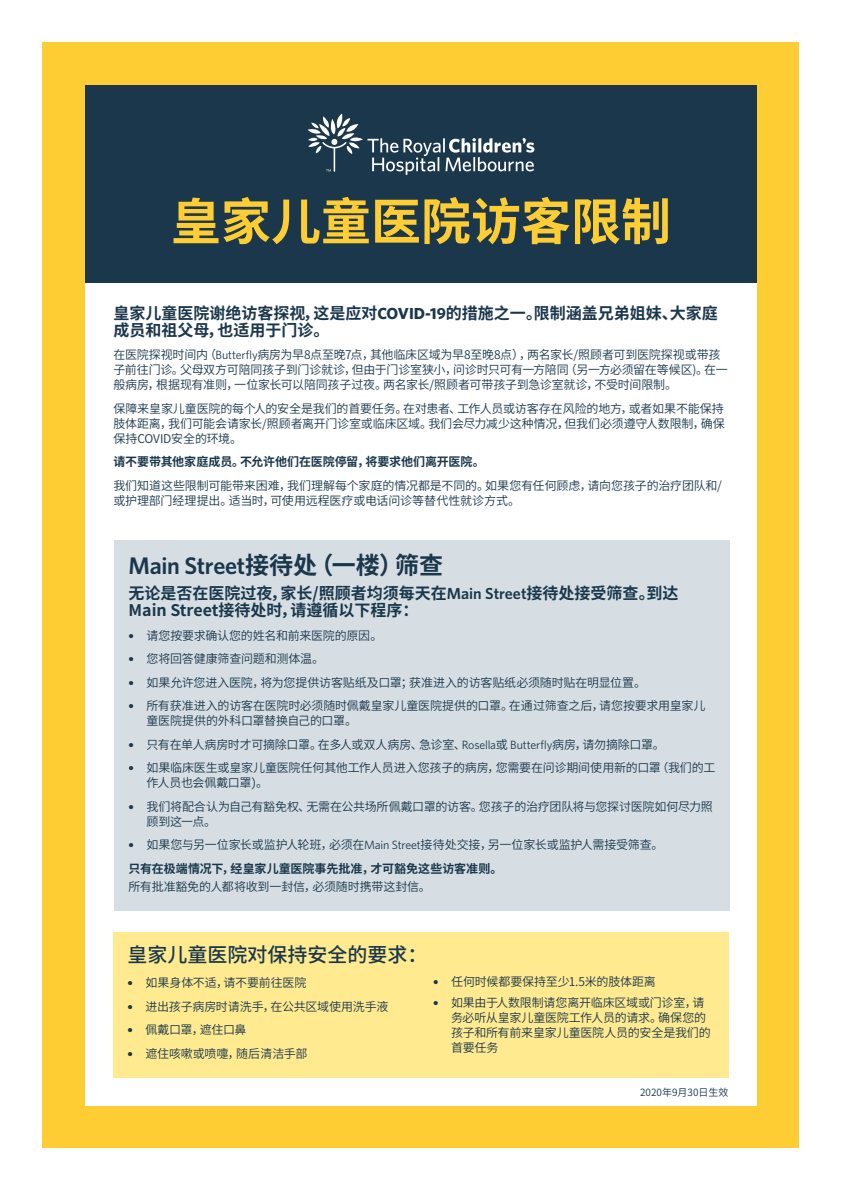
<style>
.page{position:relative;width:842px;height:1191px;background:#fff}
.page>*{position:absolute;margin:0;border:0;box-sizing:border-box;transform-origin:0 0}
.t1{font:700 50px "Source Han Sans SC";color:#fecd33}
.Subhead_1{font:600 24px "Whitney";letter-spacing:-.015em;color:#1a374b}
.Subhead_3{font:500 20px "Source Han Sans SC";color:#1a374b}
.Subhead_2{font:700 16px/17px "Source Han Sans SC";color:#1a374b}
.Body_2{font:12px/15px "Source Han Sans SC";letter-spacing:-.015em;color:#1a374b}
.Body_2-2{font:700 12px "Source Han Sans SC";letter-spacing:-.01em;color:#1a374b}
.Body_2-3{font:12px "Source Han Sans SC";letter-spacing:-.04em;color:#1a374b}
.t2{font:10px "Source Han Sans SC";color:#1a374b}
.s1{font-family:"Whitney"}
.s2{font-family:"Source Han Sans SC";font-weight:700}
.s3{font-family:"Whitney";font-weight:600}
.s4{font-family:"Tahoma"}
</style>
<div class="page">
<div style="left:43px;top:43px;width:756px;height:1105px;background:#fecd33"></div>
<div style="left:85px;top:85px;width:672px;height:198px;background:#1a374b"></div>
<svg style="left:308px;top:113px;width:226px;height:62px"></svg>
<div style="left:85px;top:283px;width:672px;height:823px;background:#fff"></div>
<div style="left:113px;top:932px;width:616px;height:145px;background:#ffea90"></div>
<div style="left:114px;top:540px;width:616px;height:371px;background:#d6dee3"></div>
<h1 class="t1" style="left:171px;top:193px;width:501px">皇家儿童医院访客限制</h1>
<p class="Subhead_2" style="left:113px;top:305px;width:606px">皇家儿童医院谢绝访客探视，这是应对<span class="s1">COVID-19</span>的措施之一。限制涵盖兄弟姐妹、大家庭成员和祖父母，也适用于门诊。</p>
<p class="Body_2" style="left:113px;top:348px;width:616px">在医院探视时间内（<span class="s1">Butterfly</span>病房为早8点至晚7点，其他临床区域为早8至晚8点），两名家长/照顾者可到医院探视或带孩子前往门诊。父母双方可陪同孩子到门诊就诊，但由于门诊室狭小，问诊时只可有一方陪同（另一方必须留在等候区)。在一般病房，根据现有准则，一位家长可以陪同孩子过夜。两名家长/照顾者可带孩子到急诊室就诊，不受时间限制。</p>
<p class="Body_2" style="left:113px;top:401px;width:613px;text-align:justify">保障来皇家儿童医院的每个人的安全是我们的首要任务。在对患者、工作人员或访客存在风险的地方，或者如果不能保持肢体距离，我们可能会请家长/照顾者离开门诊室或临床区域。我们会尽力减少这种情况，但我们必须遵守人数限制，确保保持COVID安全的环境。</p>
<p class="Body_2-2" style="left:113px;top:455px;width:373px">请不要带其他家庭成员。不允许他们在医院停留，将要求他们离开医院。</p>
<p class="Body_2" style="left:113px;top:478px;width:610px">我们知道这些限制可能带来困难，我们理解每个家庭的情况都是不同的。如果您有任何顾虑，请向您孩子的治疗团队和/或护理部门经理提出。适当时，可使用远程医疗或电话问诊等替代性就诊方式。</p>
<p class="Subhead_1" style="left:129px;top:549px;width:316px">Main Street<span class="s2">接待处（一楼）筛查</span></p>
<p class="Subhead_2" style="left:129px;top:585px;width:551px">无论是否在医院过夜，家长/照顾者均须每天在<span class="s3">Main Street</span>接待处接受筛查。到达<br>Main Street接待处时，请遵循以下程序：</p>
<p class="Body_2" style="left:129px;top:628px;width:255px"><span class="s4">•</span> 请您按要求确认您的姓名和前来医院的原因。</p>
<p class="Body_2" style="left:129px;top:651px;width:197px"><span class="s4">•</span> 您将回答健康筛查问题和测体温。</p>
<p class="Body_2" style="left:129px;top:675px;width:519px"><span class="s4">•</span> 如果允许您进入医院，将为您提供访客贴纸及口罩；获准进入的访客贴纸必须随时贴在明显位置。</p>
<p class="Body_2" style="left:147px;top:698px;width:560px;text-indent:-18px"><span class="s4">•</span> 所有获准进入的访客在医院时必须随时佩戴皇家儿童医院提供的口罩。在通过筛查之后，请您按要求用皇家儿童医院提供的外科口罩替换自己的口罩。</p>
<p class="Body_2" style="left:129px;top:737px;width:538px"><span class="s4">•</span> 只有在单人病房时才可摘除口罩。在多人或双人病房、急诊室、<span class="s1">Rosella</span>或 <span class="s1">Butterfly</span>病房，请勿摘除口罩。</p>
<p class="Body_2" style="left:147px;top:760px;width:570px;text-indent:-18px"><span class="s4">•</span> 如果临床医生或皇家儿童医院任何其他工作人员进入您孩子的病房，您需要在问诊期间使用新的口罩（我们的工作人员也会佩戴口罩)。</p>
<p class="Body_2" style="left:147px;top:799px;width:568px;text-indent:-18px"><span class="s4">•</span> 我们将配合认为自己有豁免权、无需在公共场所佩戴口罩的访客。您孩子的治疗团队将与您探讨医院如何尽力照顾到这一点。</p>
<p class="Body_2" style="left:129px;top:837px;width:536px"><span class="s4">•</span> 如果您与另一位家长或监护人轮班，必须在<span class="s1">Main Street</span>接待处交接，另一位家长或监护人需接受筛查。</p>
<p class="Body_2-2" style="left:129px;top:861px;width:375px">只有在极端情况下，经皇家儿童医院事先批准，才可豁免这些访客准则。</p>
<p class="Body_2" style="left:129px;top:879px;width:304px">所有批准豁免的人都将收到一封信，必须随时携带这封信。</p>
<p class="Subhead_3" style="left:128px;top:943px;width:301px">皇家儿童医院对保持安全的要求：</p>
<p class="Body_2" style="left:128px;top:975px;width:180px"><span class="s4">•</span> 如果身体不适，请不要前往医院</p>
<p class="Body_2" style="left:128px;top:999px;width:262px"><span class="s4">•</span> 进出孩子病房时请洗手，在公共区域使用洗手液</p>
<p class="Body_2-3" style="left:128px;top:1023px;width:120px"><span class="s4">•</span> 佩戴口罩，遮住口鼻</p>
<p class="Body_2" style="left:128px;top:1046px;width:181px"><span class="s4">•</span> 遮住咳嗽或喷嚏，随后清洁手部</p>
<p class="Body_2" style="left:433px;top:974px;width:224px"><span class="s4">•</span> 任何时候都要保持至少1.5米的肢体距离</p>
<p class="Body_2" style="left:451px;top:995px;width:261px;text-indent:-18px"><span class="s4">•</span> 如果由于人数限制请您离开临床区域或门诊室，请务必听从皇家儿童医院工作人员的请求。确保您的孩子和所有前来皇家儿童医院人员的安全是我们的首要任务</p>
<p class="t2" style="left:640px;top:1086px;width:90px">2020年9月30日生效</p>
</div>
